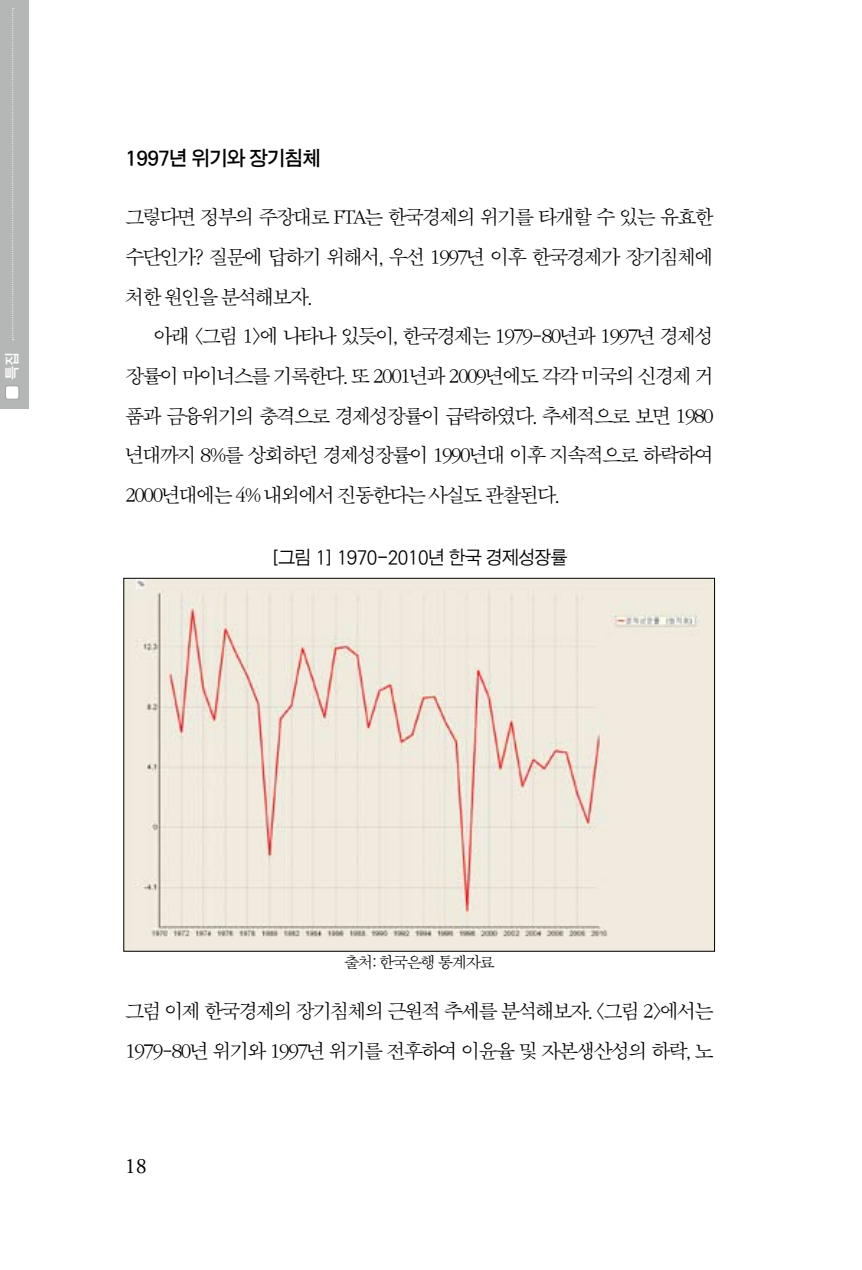
<style>
.page{position:relative;width:862px;height:1270px;background:#fff}
.page>*{position:absolute;margin:0;border:0;box-sizing:border-box;transform-origin:0 0}
.t1{font:22px "Adobe Garamond Pro";color:#000}
.t2{font:20px/39.6px "S Pmu KS Cpc EUC H";letter-spacing:-.14em;color:#000;text-align:justify}
.t3{font:20px "S Pgo T KS Cpc EUC H";letter-spacing:-.1em;color:#000}
.t4{font:19px "S Pgo J KS Cpc EUC H";letter-spacing:-.1em;color:#000;scale:.95 1}
.t5{font:16px "S Pmu KS Cpc EUC H";letter-spacing:-.14em;color:#000}
.t6{font:15px "S Pgo T KS Cpc EUC H";color:#fff;scale:.95 1}
</style>
<div class="page">
<div style="left:0;top:0;width:28px;height:408px;background:#b5b6b6"></div>
<div style="left:6px;top:386px;width:13px;height:13px;background:#fff;border-radius:2px"></div>
<div style="left:5px;top:386px;width:14px;height:13px;border:1px solid #9f9fa0;border-radius:2px"></div>
<svg style="left:12px;top:8px;width:2px;height:332px"></svg>
<img style="left:126px;top:580px;width:587px;height:369px">
<p class="t6" style="left:4px;top:380px;width:31px;rotate:-90deg">특집</p>
<p class="t3" style="left:125px;top:148px;width:198px">1997년 위기와 장기침체</p>
<p class="t2" style="left:125px;top:198px;width:591px">그렇다면 정부의 주장대로 FTA는 한국경제의 위기를 타개할 수 있는 유효한 수단인가? 질문에 답하기 위해서, 우선 1997년 이후 한국경제가 장기침체에 처한 원인을 분석해보자.</p>
<p class="t2" style="left:125px;top:317px;width:591px;text-indent:28px">아래 &lt;그림 1&gt;에 나타나 있듯이, 한국경제는 1979-80년과 1997년 경제성 장률이 마이너스를 기록한다. 또 2001년과 2009년에도 각각 미국의 신경제 거 품과 금융위기의 충격으로 경제성장률이 급락하였다. 추세적으로 보면 1980 년대까지 8%를 상회하던 경제성장률이 1990년대 이후 지속적으로 하락하여 2000년대에는 4% 내외에서 진동한다는 사실도 관찰된다.</p>
<p class="t4" style="left:271px;top:548px;width:314px">[그림 1] 1970-2010년 한국 경제성장률</p>
<p class="t5" style="left:344px;top:954px;width:153px">출처: 한국은행 통계자료</p>
<p class="t2" style="left:125px;top:992px;width:591px">그럼 이제 한국경제의 장기침체의 근원적 추세를 분석해보자. &lt;그림 2&gt;에서는<br>1979-80년 위기와 1997년 위기를 전후하여 이윤율 및 자본생산성의 하락, 노</p>
<p class="t1" style="left:125px;top:1152px;width:24px">18</p>
</div>
